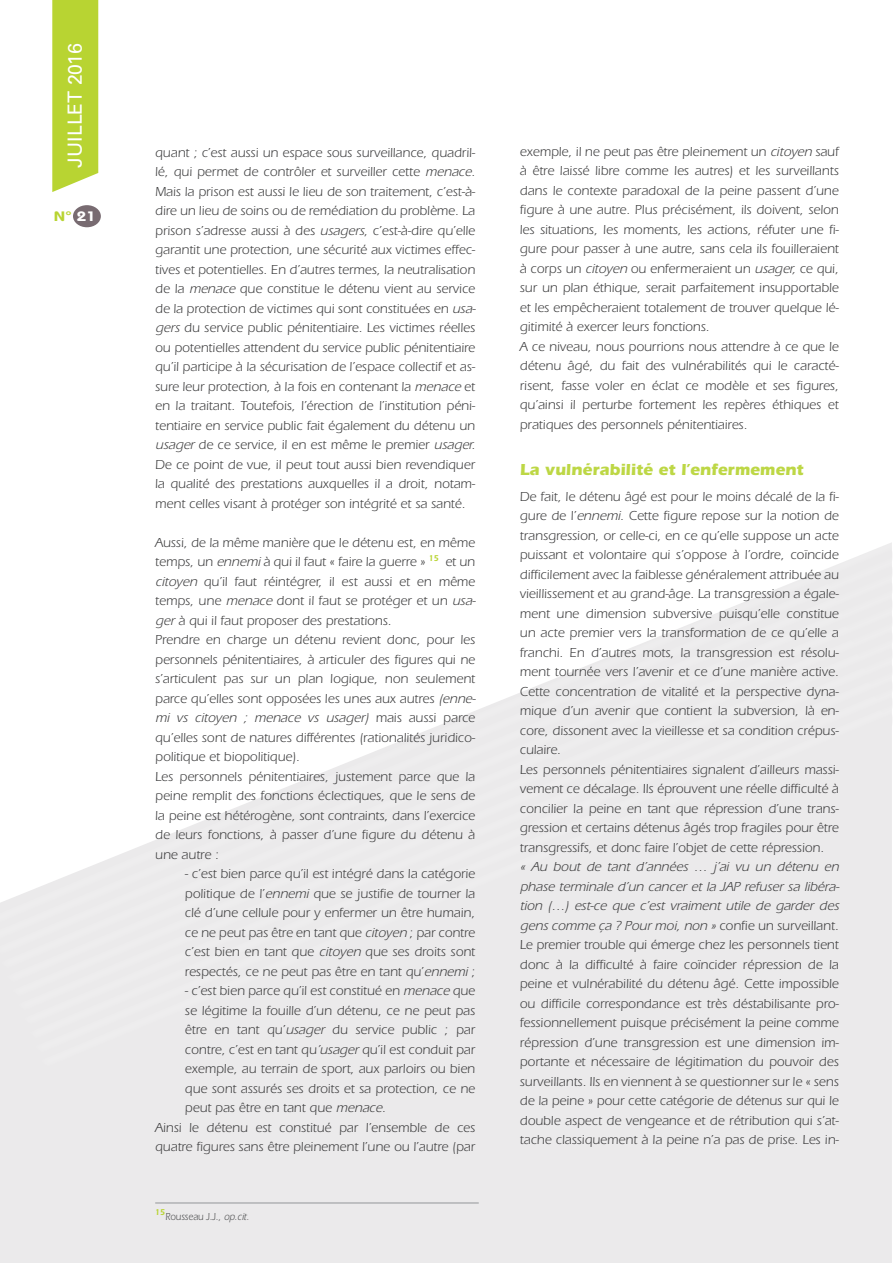
<style>
.page{position:relative;width:893px;height:1263px;background:#fff}
.page>*{position:absolute;margin:0;border:0;box-sizing:border-box;transform-origin:0 0}
.t1{font:19.5px "Univers";color:#fff}
.t2{font:700 16.5px "Itc Eras";color:#bdd745}
.t3{font:600 13.65px "Bauhaus";color:#b8d432;scale:1.26 1}
.t4{font:13.5px/19.5px "Itc Eras";color:#3e3e3f;text-align:justify}
.t5{font:italic 13.5px/19.5px "Itc Eras";color:#3e3e3f;text-align:justify}
.t6{font:10.5px "Itc Eras";color:#494a4b;scale:.9 1}
.t7{font:600 8.7px "Itc Eras";color:#b8d432;scale:.9 1}
.s1{color:#fff}
.s2{font-style:italic}
.s3{font-style:normal}
</style>
<div class="page">
<div style="left:0;top:969px;width:892px;height:294px;background:#ebeaeb"></div>
<svg style="left:23px;top:595px;width:799px;height:430px"></svg>
<svg style="left:29px;top:609px;width:793px;height:430px"></svg>
<svg style="left:34px;top:623px;width:788px;height:430px"></svg>
<svg style="left:40px;top:637px;width:852px;height:430px;fill:#ebeaeb"></svg>
<svg style="left:822px;top:543px;width:70px;height:184px"></svg>
<svg style="left:52px;top:0;width:46px;height:192px"></svg>
<div style="left:73px;top:205px;width:28px;height:22px;background:#786b71;border-radius:50%"></div>
<hr style="left:155px;top:1202px;width:324px;height:1px;background:#939598">
<p class="t1" style="left:63px;top:168px;width:126px;rotate:-90deg">JUILLET 2016</p>
<p class="t3" style="left:54px;top:208px;width:35px">N° <span class="s1">21</span></p>
<p class="t4" style="left:155px;top:143px;width:324px;text-align:left">quant ; c’est aussi un espace sous surveillance, quadril&shy;lé, qui permet de contrôler et surveiller cette <span class="s2">menace</span>.<br>Mais la prison est aussi le lieu de son traitement, c’est-à&shy;dire un lieu de soins ou de remédiation du problème. La prison s’adresse aussi à des <span class="s2">usagers</span>, c’est-à-dire qu’elle garantit une protection, une sécurité aux victimes effec&shy;tives et potentielles. En d’autres termes, la neutralisation de la <span class="s2">menace</span> que constitue le détenu vient au service de la protection de victimes qui sont constituées en <span class="s2">usa&shy;gers</span> du service public pénitentiaire. Les victimes réelles ou potentielles attendent du service public pénitentiaire qu’il participe à la sécurisation de l’espace collectif et as&shy;sure leur protection, à la fois en contenant la <span class="s2">menace</span> et en la traitant. Toutefois, l’érection de l’institution péni&shy;tentiaire en service public fait également du détenu un <span class="s2">usager</span> de ce service, il en est même le premier <span class="s2">usager.<br></span>De ce point de vue, il peut tout aussi bien revendiquer la qualité des prestations auxquelles il a droit, notam&shy;ment celles visant à protéger son intégrité et sa santé.</p>
<p class="t4" style="left:155px;top:533px;width:324px;text-align:left">Aussi, de la même manière que le détenu est, en même temps, un <span class="s2">ennemi</span>à qui il faut « faire la guerre » <sup>15</sup> et un <span class="s2">citoyen</span> qu’il faut réintégrer, il est aussi et en même temps, une <span class="s2">menace</span> dont il faut se protéger et un <span class="s2">usa&shy;ger</span> à qui il faut proposer des prestations.</p>
<p class="t4" style="left:155px;top:630px;width:324px;text-align:left">Prendre en charge un détenu revient donc, pour les personnels pénitentiaires, à articuler des figures qui ne s’articulent pas sur un plan logique, non seulement parce qu’elles sont opposées les unes aux autres <span class="s2">(enne&shy;mi vs citoyen ; menace vs usager)</span> m a i s a u s s i p a rc e qu’elles sont de natures différentes (rationalités juridico&shy;politique et biopolitique).</p>
<p class="t4" style="left:155px;top:767px;width:321px">Les personnels pénitentiaires, justement parce que la peine remplit des fonctions éclectiques, que le sens de la peine est hétérogène, sont contraints, dans l’exercice de leurs fonctions, à passer d’une figure du détenu à une autre :</p>
<p class="t4" style="left:185px;top:864px;width:292px">- c’est bien parce qu’il est intégré dans la catégorie politique de l’<span class="s2">ennemi</span> que se justifie de tourner la clé d’une cellule pour y enfermer un être humain, ce ne peut pas être en tant que <span class="s2">citoyen</span> ; par contre c’est bien en tant que <span class="s2">citoyen</span> que ses droits sont respectés, ce ne peut pas être en tant qu’<span class="s2">ennemi</span> ;</p>
<p class="t4" style="left:185px;top:981px;width:292px">- c’est bien parce qu’il est constitué en <span class="s2">menace</span> que se légitime la fouille d’un détenu, ce ne peut pas être en tant qu’<span class="s2">usager</span> du service public ; par contre, c’est en tant qu<span class="s2">’usager</span>qu’il est conduit par exemple, au terrain de sport, aux parloirs ou bien que sont assurés ses droits et sa protection, ce ne peut pas être en tant que <span class="s2">menace</span>.</p>
<p class="t4" style="left:155px;top:1118px;width:322px">Ainsi le détenu est constitué par l’ensemble de ces quatre figures sans être pleinement l’une ou l’autre (par</p>
<p class="t7" style="left:155px;top:1206px;width:13px">15</p>
<p class="t6" style="left:166px;top:1210px;width:97px">Rousseau J.J., <span class="s2">op.cit.</span></p>
<p class="t4" style="left:520px;top:142px;width:321px">exemple, il ne peut pas être pleinement un <span class="s2">citoyen</span> sauf à être laissé libre comme les autres) et les surveillants dans le contexte paradoxal de la peine passent d’une figure à une autre. Plus précisément, ils doivent, selon les situations, les moments, les actions, réfuter une fi&shy;gure pour passer à une autre, sans cela ils fouilleraient à corps un <span class="s2">citoyen</span> ou enfermeraient un <span class="s2">usager,</span> ce qui, sur un plan éthique, serait parfaitement insupportable et les empêcheraient totalement de trouver quelque lé&shy;gitimité à exercer leurs fonctions.</p>
<p class="t4" style="left:520px;top:337px;width:321px">A ce niveau, nous pourrions nous attendre à ce que le détenu âgé, du fait des vulnérabilités qui le caracté&shy;risent, fasse voler en éclat ce modèle et ses figures, qu’ainsi il perturbe fortement les repères éthiques et pratiques des personnels pénitentiaires.</p>
<p class="t2" style="left:520px;top:460px;width:285px">La vulnérabilité et l’enfermement</p>
<p class="t4" style="left:520px;top:487px;width:321px">De fait, le détenu âgé est pour le moins décalé de la fi&shy;gure de l’<span class="s2">ennemi.</span> Cette figure repose sur la notion de transgression, or celle-ci, en ce qu’elle suppose un acte puissant et volontaire qui s’oppose à l’ordre, coïncide difficilement avec la faiblesse généralement attribuée au vieillissement et au grand-âge. La transgression a égale&shy;ment une dimension subversive puisqu’elle constitue un acte premier vers la transformation de ce qu’elle a franchi. En d’autres mots, la transgression est résolu&shy;ment tournée vers l’avenir et ce d’une manière active.<br>Cette concentration de vitalité et la perspective dyna&shy;mique d’un avenir que contient la subversion, là en&shy;core, dissonent avec la vieillesse et sa condition crépus&shy;culaire.</p>
<p class="t4" style="left:520px;top:760px;width:321px">Les personnels pénitentiaires signalent d’ailleurs massi&shy;vement ce décalage. Ils éprouvent une réelle difficulté à concilier la peine en tant que répression d’une trans&shy;gression et certains détenus âgés trop fragiles pour être transgressifs, et donc faire l’objet de cette répression.</p>
<p class="t5" style="left:520px;top:857px;width:323px">« Au bout de tant d’années … j ’ai vu un détenu en phase terminale d’un cancer et la JAP refuser sa libéra&shy;tion (…) est-ce que c’est vraiment utile de garder des gens comme ça ? Pourmoi,non » <span class="s3">confie un surveillant.</span></p>
<p class="t4" style="left:520px;top:935px;width:321px">Le premier trouble qui émerge chez les personnels tient donc à la difficulté à faire coïncider répression de la peine et vulnérabilité du détenu âgé. Cette impossible ou difficile correspondance est très déstabilisante pro&shy;fessionnellement puisque précisément la peine comme répression d’une transgression est une dimension im&shy;portante et nécessaire de légitimation du pouvoir des surveillants. Ils en viennent à se questionner sur le « sens de la peine » pour cette catégorie de détenus sur qui le double aspect de vengeance et de rétribution qui s’at&shy;tache classiquement à la peine n’a pas de prise. Les in-</p>
</div>
